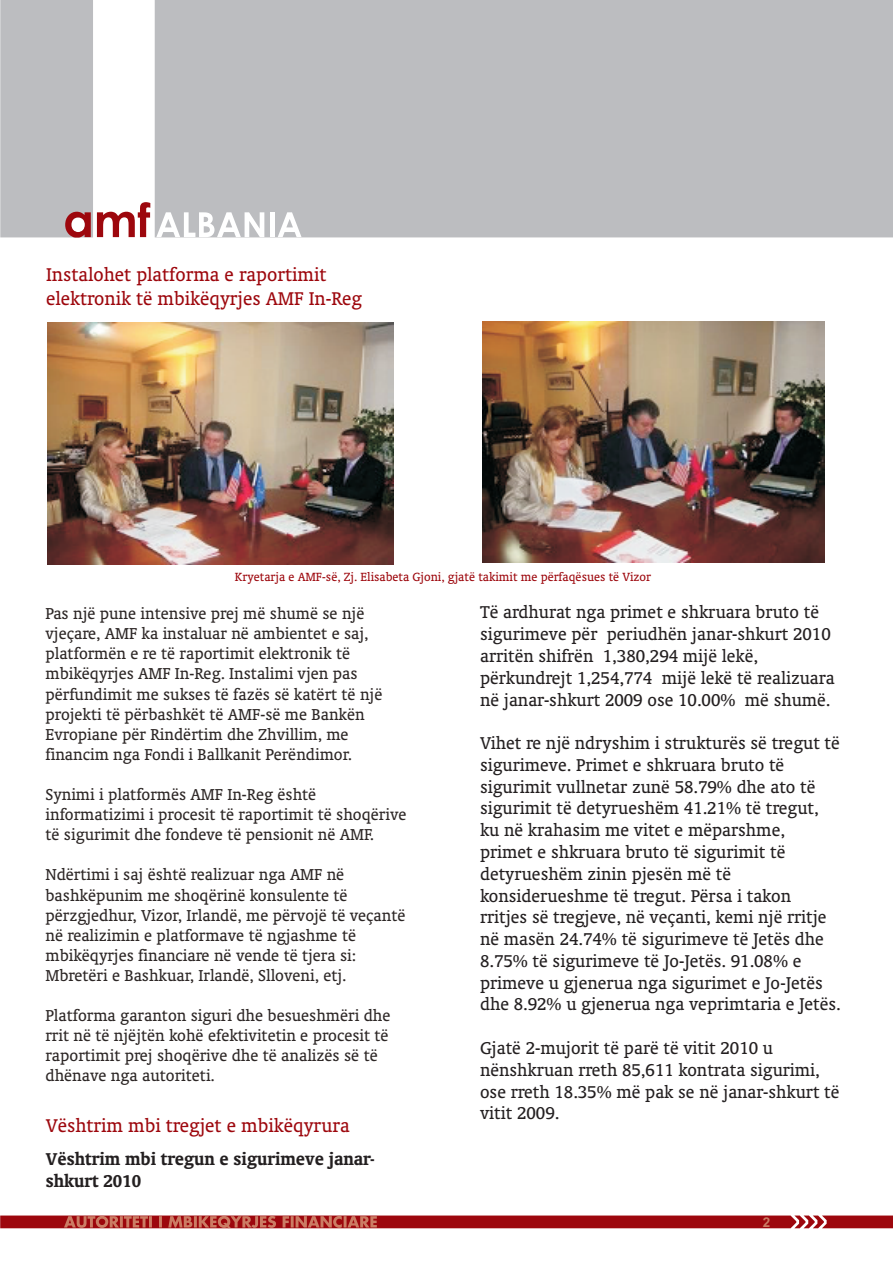
<style>
.page{position:relative;width:893px;height:1263px;background:#fff}
.page>*{position:absolute;margin:0;border:0;box-sizing:border-box;transform-origin:0 0}
.t1{font:21px/23.4px "Oranda BT";color:#9d070d}
.t2{font:19.5px/21.8px "Oranda BT";color:#231f20}
.t3{font:700 19.5px/22.2px "Oranda BT";color:#231f20}
.t4{font:18px/20.1px "Oranda BT";color:#2c2625}
.t5{font:13.5px "Oranda BT";color:#9d070d}
.t6{font:700 13.5px "Arial";color:#cb7c64}
</style>
<div class="page">
<div style="left:0;top:0;width:893px;height:237px;background:#bcbdc0"></div>
<svg style="left:97px;top:202px;width:53px;height:35px"></svg>
<svg style="left:156px;top:212px;width:108px;height:25px"></svg>
<hr style="left:270px;top:212px;width:4px;height:25px;background:#fff">
<svg style="left:278px;top:212px;width:24px;height:25px"></svg>
<svg style="left:65px;top:212px;width:26px;height:26px"></svg>
<svg style="left:0;top:1215px;width:893px;height:13px;background:#aa2829"></svg>
<img style="left:47px;top:322px;width:347px;height:242px">
<img style="left:482px;top:321px;width:342px;height:242px">
<p class="t1" style="left:46px;top:264px;width:318px">Instalohet platforma e raportimit elektronik të mbikëqyrjes AMF In-Reg</p>
<p class="t5" style="left:235px;top:571px;width:417px">Kryetarja e AMF-së, Zj. Elisabeta Gjoni, gjatë takimit me përfaqësues të Vizor</p>
<p class="t4" style="left:45px;top:604px;width:338px">Pas një pune intensive prej më shumë se një vjeçare, AMF ka instaluar në ambientet e saj, platformën e re të raportimit elektronik të mbikëqyrjes AMF In-Reg. Instalimi vjen pas përfundimit me sukses të fazës së katërt të një projekti të përbashkët të AMF-së me Bankën Evropiane për Rindërtim dhe Zhvillim, me financim nga Fondi i Ballkanit Perëndimor.</p>
<p class="t4" style="left:45px;top:785px;width:362px">Synimi i platformës AMF In-Reg është informatizimi i procesit të raportimit të shoqërive të sigurimit dhe fondeve të pensionit në AMF.</p>
<p class="t4" style="left:45px;top:866px;width:362px">Ndërtimi i saj është realizuar nga AMF në bashkëpunim me shoqërinë konsulente të përzgjedhur, Vizor, Irlandë, me përvojë të veçantë në realizimin e platformave të ngjashme të mbikëqyrjes financiare në vende të tjera si:<br>Mbretëri e Bashkuar, Irlandë, Slloveni, etj.</p>
<p class="t4" style="left:45px;top:1006px;width:346px">Platforma garanton siguri dhe besueshmëri dhe rrit në të njëjtën kohë efektivitetin e procesit të raportimit prej shoqërive dhe të analizës së të dhënave nga autoriteti.</p>
<p class="t1" style="left:46px;top:1114px;width:305px">Vështrim mbi tregjet e mbikëqyrura</p>
<p class="t3" style="left:46px;top:1149px;width:330px">Vështrim mbi tregun e sigurimeve janar&shy;shkurt 2010</p>
<p class="t2" style="left:480px;top:602px;width:356px">Të ardhurat nga primet e shkruara bruto të sigurimeve për periudhën janar-shkurt 2010 arritën shifrën 1,380,294 mijë lekë, përkundrejt 1,254,774 mijë lekë të realizuara në janar-shkurt 2009 ose 10.00% më shumë.</p>
<p class="t2" style="left:480px;top:733px;width:362px">Vihet re një ndryshim i strukturës së tregut të sigurimeve. Primet e shkruara bruto të sigurimit vullnetar zunë 58.79% dhe ato të sigurimit të detyrueshëm 41.21% të tregut, ku në krahasim me vitet e mëparshme, primet e shkruara bruto të sigurimit të detyrueshëm zinin pjesën më të konsiderueshme të tregut. Përsa i takon rritjes së tregjeve, në veçanti, kemi një rritje në masën 24.74% të sigurimeve të Jetës dhe 8.75% të sigurimeve të Jo-Jetës. 91.08% e primeve u gjenerua nga sigurimet e Jo-Jetës dhe 8.92% u gjenerua nga veprimtaria e Jetës.</p>
<p class="t2" style="left:480px;top:1038px;width:361px">Gjatë 2-mujorit të parë të vitit 2010 u nënshkruan rreth 85,611 kontrata sigurimi, ose rreth 18.35% më pak se në janar-shkurt të vitit 2009.</p>
<p class="t6" style="left:763px;top:1217px;width:9px">2</p>
</div>
